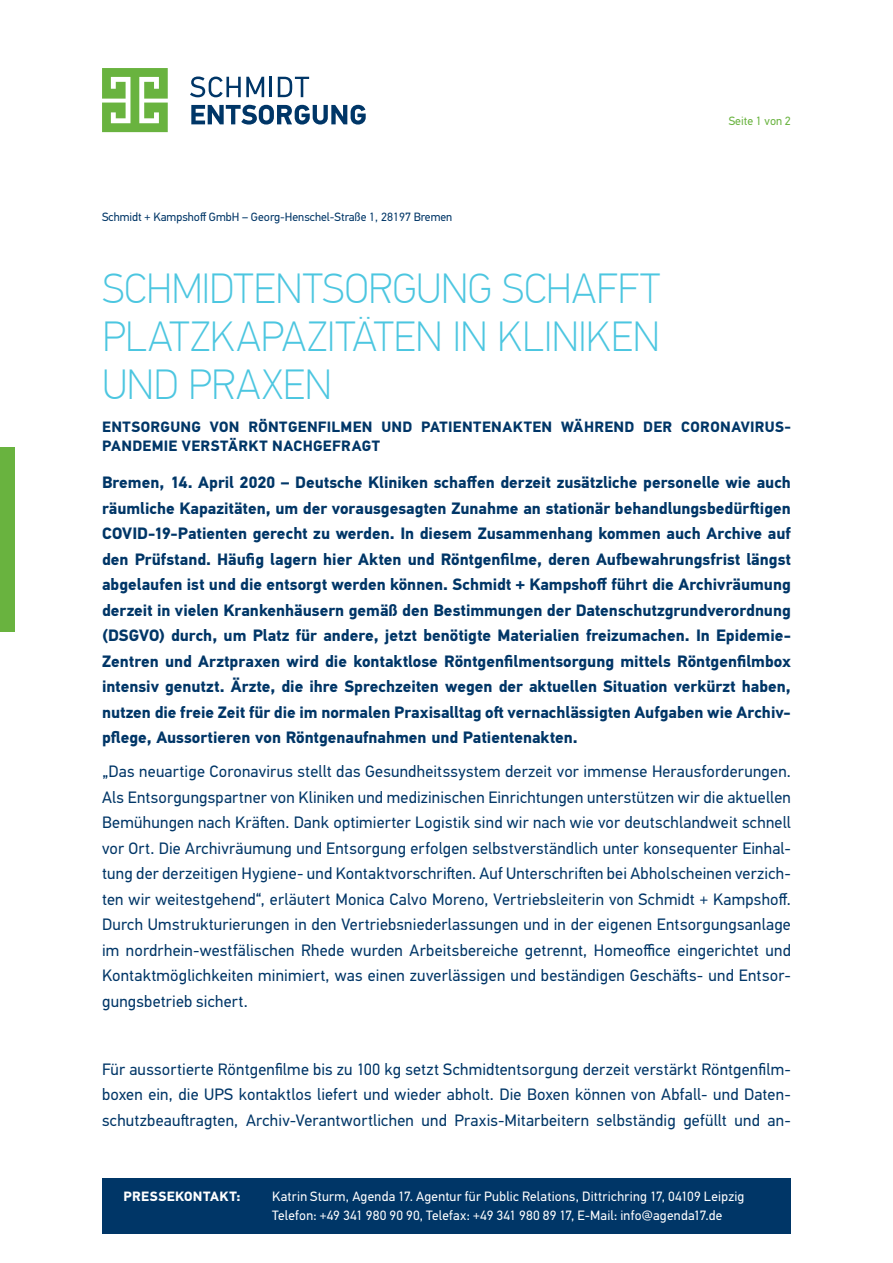
<style>
.page{position:relative;width:893px;height:1263px;background:#fff}
.page>*{position:absolute;margin:0;border:0;box-sizing:border-box;transform-origin:0 0}
.PM_Überschrift{font:100 42px/48px "PF Din Text Pro";letter-spacing:-.01em;color:#4cc6e0;text-align:justify}
.PM_Copy{font:16.5px/25.5px "PF Din Text Pro";letter-spacing:.015em;color:#003667;text-align:justify}
.PM_Copy-2{font:700 16.5px/25.5px "PF Din Text Pro";letter-spacing:-.005em;color:#003667;text-align:justify}
.PM_Untertitel{font:700 15px/19.5px "PF Din Text Pro";letter-spacing:.02em;color:#003667}
.t1{font:13.5px/19.6px "PF Din Text Pro";letter-spacing:.02em;color:#fff}
.t2{font:700 13.5px "PF Din Text Pro";letter-spacing:.035em;color:#fff}
.PM_Kleingedrucktes{font:12px "PF Din Text Pro";color:#003667}
.t3{font:12px "PF Din Text Pro";color:#69b33f}
</style>
<div class="page">
<div style="left:0;top:446px;width:15px;height:185px;background:#69b33f"></div>
<div style="left:102px;top:1178px;width:689px;height:55px;background:#003667"></div>
<svg style="left:191px;top:105px;width:175px;height:20px"></svg>
<svg style="left:190px;top:77px;width:74px;height:20px"></svg>
<hr style="left:269px;top:77px;width:3px;height:20px;background:#003667">
<svg style="left:278px;top:77px;width:31px;height:20px"></svg>
<svg style="left:102px;top:68px;width:66px;height:64px"></svg>
<p class="PM_Kleingedrucktes" style="left:102px;top:210px;width:352px">Schmidt + Kampshoff GmbH – Georg-Henschel-Straße 1, 28197 Bremen</p>
<p class="t3" style="left:729px;top:113px;width:64px">Seite 1 von 2</p>
<p class="PM_Überschrift" style="left:102px;top:265px;width:560px">SCHMIDTENTSORGUNG SCHAFFT PLATZKAPAZITÄTEN IN KLINIKEN UND PRAXEN</p>
<p class="PM_Untertitel" style="left:102px;top:417px;width:690px">ENTSORGUNG VON RÖNTGENFILMEN UND PATIENTENAKTEN WÄHREND DER CORONAVIRUS-<br>PANDEMIE VERSTÄRKT NACHGEFRAGT</p>
<p class="PM_Copy-2" style="left:102px;top:470px;width:690px">Bremen, 14. April 2020 – Deutsche Kliniken schaffen derzeit zusätzliche personelle wie auch räumliche Kapazitäten, um der vorausgesagten Zunahme an stationär behandlungsbedürftigen COVID-19-Patienten gerecht zu werden. In diesem Zusammenhang kommen auch Archive auf den Prüfstand. Häufig lagern hier Akten und Röntgenfilme, deren Aufbewahrungsfrist längst abgelaufen ist und die entsorgt werden können. Schmidt + Kampshoff führt die Archivräumung derzeit in vielen Krankenhäusern gemäß den Bestimmungen der Datenschutzgrundverordnung (DSGVO) durch, um Platz für andere, jetzt benötigte Materialien freizumachen. In Epidemie-Zentren und Arztpraxen wird die kontaktlose Röntgenfilmentsorgung mittels Röntgenfilmbox intensiv genutzt. Ärzte, die ihre Sprechzeiten wegen der aktuellen Situation verkürzt haben, nutzen die freie Zeit für die im normalen Praxisalltag oft vernachlässigten Aufgaben wie Archiv&shy;pflege, Aussortieren von Röntgenaufnahmen und Patientenakten.</p>
<p class="PM_Copy" style="left:102px;top:759px;width:690px">„Das neuartige Coronavirus stellt das Gesundheitssystem derzeit vor immense Herausforderungen.<br>Als Entsorgungspartner von Kliniken und medizinischen Einrichtungen unterstützen wir die aktuellen Bemühungen nach Kräften. Dank optimierter Logistik sind wir nach wie vor deutschlandweit schnell vor Ort. Die Archivräumung und Entsorgung erfolgen selbstverständlich unter konsequenter Einhal&shy;tung der derzeitigen Hygiene- und Kontaktvorschriften. Auf Unterschriften bei Abholscheinen verzich&shy;ten wir weitestgehend“, erläutert Monica Calvo Moreno, Vertriebsleiterin von Schmidt + Kampshoff.<br>Durch Umstrukturierungen in den Vertriebsniederlassungen und in der eigenen Entsorgungsanlage im nordrhein-westfälischen Rhede wurden Arbeitsbereiche getrennt, Homeoffice eingerichtet und Kontaktmöglichkeiten minimiert, was einen zuverlässigen und beständigen Geschäfts- und Entsor&shy;gungsbetrieb sichert.</p>
<p class="PM_Copy" style="left:102px;top:1056px;width:690px">Für aussortierte Röntgenfilme bis zu 100 kg setzt Schmidtentsorgung derzeit verstärkt Röntgenfilm&shy;boxen ein, die UPS kontaktlos liefert und wieder abholt. Die Boxen können von Abfall- und Daten&shy;schutzbeauftragten, Archiv-Verantwortlichen und Praxis-Mitarbeitern selbständig gefüllt und an-</p>
<p class="t2" style="left:123px;top:1188px;width:118px">PRESSEKONTAKT:</p>
<p class="t1" style="left:272px;top:1186px;width:474px">Katrin Sturm, Agenda 17. Agentur für Public Relations, Dittrichring 17, 04109 Leipzig<br>Telefon: +49 341 980 90 90, Telefax: +49 341 980 89 17, E-Mail: info@agenda17.de</p>
</div>
